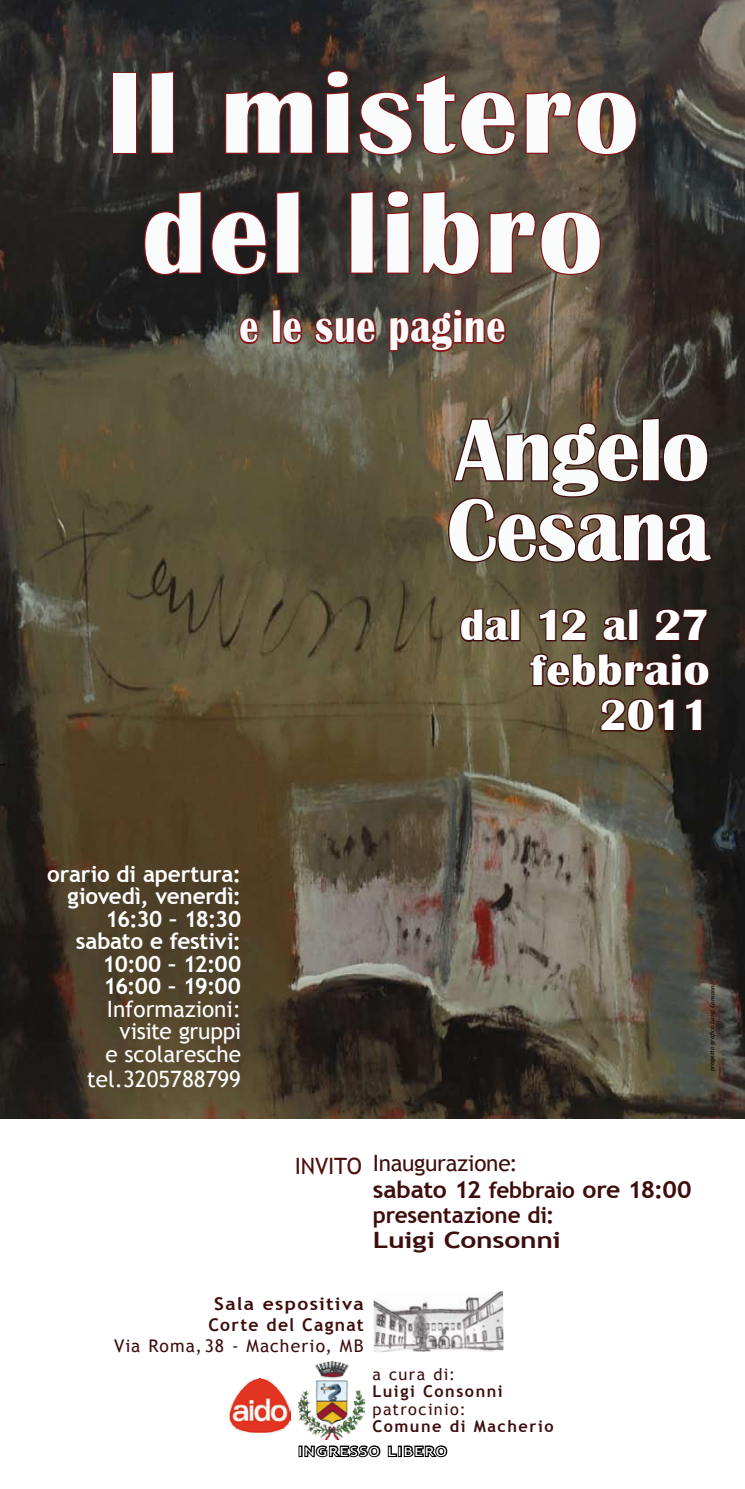
<style>
.page{position:relative;width:745px;height:1489px;background:#fff}
.page>*{position:absolute;margin:0;border:0;box-sizing:border-box;transform-origin:0 0}
.t1{font:700 118.75px/119.8px "Britannic";letter-spacing:.025em;color:#f9fcfb;text-align:center}
.t2{font:700 90.75px/80px "Britannic";letter-spacing:-.015em;color:#f9fcfb}
.t3{font:700 46.88px "Britannic";letter-spacing:.025em;color:#f9fcfb;scale:.81 1}
.t4{font:700 45px/45px "Britannic";letter-spacing:.01em;color:#fff;text-align:right}
.t5{font:700 23.62px "Trebuchet MS";letter-spacing:-.01em;color:#3e0d0d;scale:1.05 1}
.t6{font:700 22.5px/22.5px "Trebuchet MS";letter-spacing:-.01em;color:#fff;text-align:right}
.t7{font:22.5px/22.5px "Trebuchet MS";color:#fff;text-align:right}
.t8{font:700 22.5px/25px "Trebuchet MS";letter-spacing:-.01em;color:#3e0d0d}
.t9{font:22.5px "Trebuchet MS";letter-spacing:-.01em;color:#3e0d0d}
.t10{font:22.5px "Trebuchet MS";letter-spacing:-.01em;color:#4f100f}
.t11{font:700 17.5px/21px "Trebuchet MS";letter-spacing:.07em;color:#3e0d0d;text-align:center;scale:1.1 1}
.t12{font:17.5px "Trebuchet MS";letter-spacing:.06em;color:#3e0d0d}
.t13{font:700 16.25px "Trebuchet MS";letter-spacing:.09em;color:#3e0d0d}
.t14{font:16.25px "Trebuchet MS";letter-spacing:.085em;color:#3e0d0d}
.t15{font:12.5px "Trebuchet MS";letter-spacing:.1em;color:#fff;scale:1.29 1}
.t16{font:italic 5.62px "Trebuchet MS";letter-spacing:-.005em;color:#000;scale:1.11 1}
.s1{font-size:22.5px}
</style>
<div class="page">
<img style="left:0;top:0;width:744px;height:1117px">
<div style="left:112px;top:72px;width:25px;height:82px;border:2px solid #871419"></div>
<svg style="left:149px;top:70px;width:26px;height:85px;background:#462a28"></svg>
<svg style="left:223px;top:90px;width:91px;height:65px;background:#3d2222"></svg>
<svg style="left:324px;top:69px;width:26px;height:86px;background:#402122"></svg>
<svg style="left:357px;top:71px;width:160px;height:86px;background:#594138"></svg>
<svg style="left:523px;top:90px;width:114px;height:66px;background:#634237"></svg>
<svg style="left:143px;top:189px;width:60px;height:87px;background:#331e1d"></svg>
<svg style="left:210px;top:210px;width:58px;height:66px;background:#351b1c"></svg>
<svg style="left:274px;top:189px;width:27px;height:86px;background:#3f2625"></svg>
<svg style="left:349px;top:189px;width:26px;height:86px;background:#503430"></svg>
<svg style="left:384px;top:189px;width:27px;height:86px;background:#5a3c34"></svg>
<svg style="left:420px;top:189px;width:60px;height:87px;background:#614238"></svg>
<svg style="left:488px;top:210px;width:114px;height:66px;background:#6d4e40"></svg>
<svg style="left:237px;top:316px;width:23px;height:29px"></svg>
<svg style="left:271px;top:308px;width:32px;height:37px"></svg>
<svg style="left:313px;top:316px;width:64px;height:29px;background:#6c3532"></svg>
<svg style="left:388px;top:308px;width:119px;height:45px;background:#683a32"></svg>
<svg style="left:446px;top:416px;width:267px;height:148px;background:#503e31"></svg>
<svg style="left:458px;top:607px;width:63px;height:36px;background:#5b4330"></svg>
<svg style="left:537px;top:606px;width:50px;height:36px;background:#5a4330"></svg>
<svg style="left:600px;top:607px;width:39px;height:36px"></svg>
<svg style="left:653px;top:607px;width:55px;height:35px;background:#2e1816"></svg>
<svg style="left:528px;top:652px;width:182px;height:36px;background:#473023"></svg>
<svg style="left:599px;top:696px;width:76px;height:37px;background:#4d3424"></svg>
<svg style="left:683px;top:696px;width:20px;height:36px"></svg>
<div style="left:298px;top:1445px;width:4px;height:11px;border:2px solid #000"></div>
<svg style="left:304px;top:1445px;width:144px;height:13px"></svg>
<img style="left:373px;top:1291px;width:130px;height:60px">
<img style="left:298px;top:1361px;width:66px;height:78px">
<img style="left:229px;top:1378px;width:62px;height:53px">
<h1 class="t1" style="left:106px;top:54px;width:534px">Il mistero del libro</h1>
<h3 class="t3" style="left:239px;top:300px;width:330px">e le sue pagine</h3>
<h2 class="t2" style="left:446px;top:411px;width:264px">Angelo<br>Cesana</h2>
<h3 class="t4" style="left:460px;top:603px;width:251px">dal 12 al 27 febbraio<br>2011</h3>
<p class="t6" style="left:47px;top:862px;width:195px">orario di apertura: giovedì, venerdì:<br>16:30 – 18:30 sabato e festivi:<br>10:00 – 12:00<br>16:00 – 19:00</p>
<p class="t7" style="left:105px;top:997px;width:137px">Informazioni: visite gruppi e scolaresche</p>
<p class="t7" style="left:87px;top:1067px;width:155px">tel.3205788799</p>
<p class="t16" style="left:708px;top:1071px;width:81px;rotate:-90deg">progetto grafico Luigi Consonni</p>
<p class="t10" style="left:294px;top:1152px;width:68px">INVITO</p>
<p class="t9" style="left:372px;top:1149px;width:146px">Inaugurazione:</p>
<p class="t5" style="left:372px;top:1174px;width:305px">sabato 12 <span class="s1">febbraio</span> ore 18:00</p>
<p class="t8" style="left:372px;top:1202px;width:189px">presentazione di:<br>Luigi Consonni</p>
<p class="t11" style="left:208px;top:1293px;width:142px">Sala espositiva<br>Corte del Cagnat</p>
<p class="t12" style="left:114px;top:1335px;width:251px">Via Roma,38 - Macherio, MB</p>
<p class="t14" style="left:372px;top:1364px;width:84px">a cura di:</p>
<p class="t13" style="left:372px;top:1381px;width:131px">Luigi Consonni</p>
<p class="t14" style="left:372px;top:1399px;width:95px">patrocinio:</p>
<p class="t13" style="left:372px;top:1416px;width:182px">Comune di Macherio</p>
<p class="t15" style="left:298px;top:1443px;width:116px">INGRESSO LIBERO</p>
</div>
